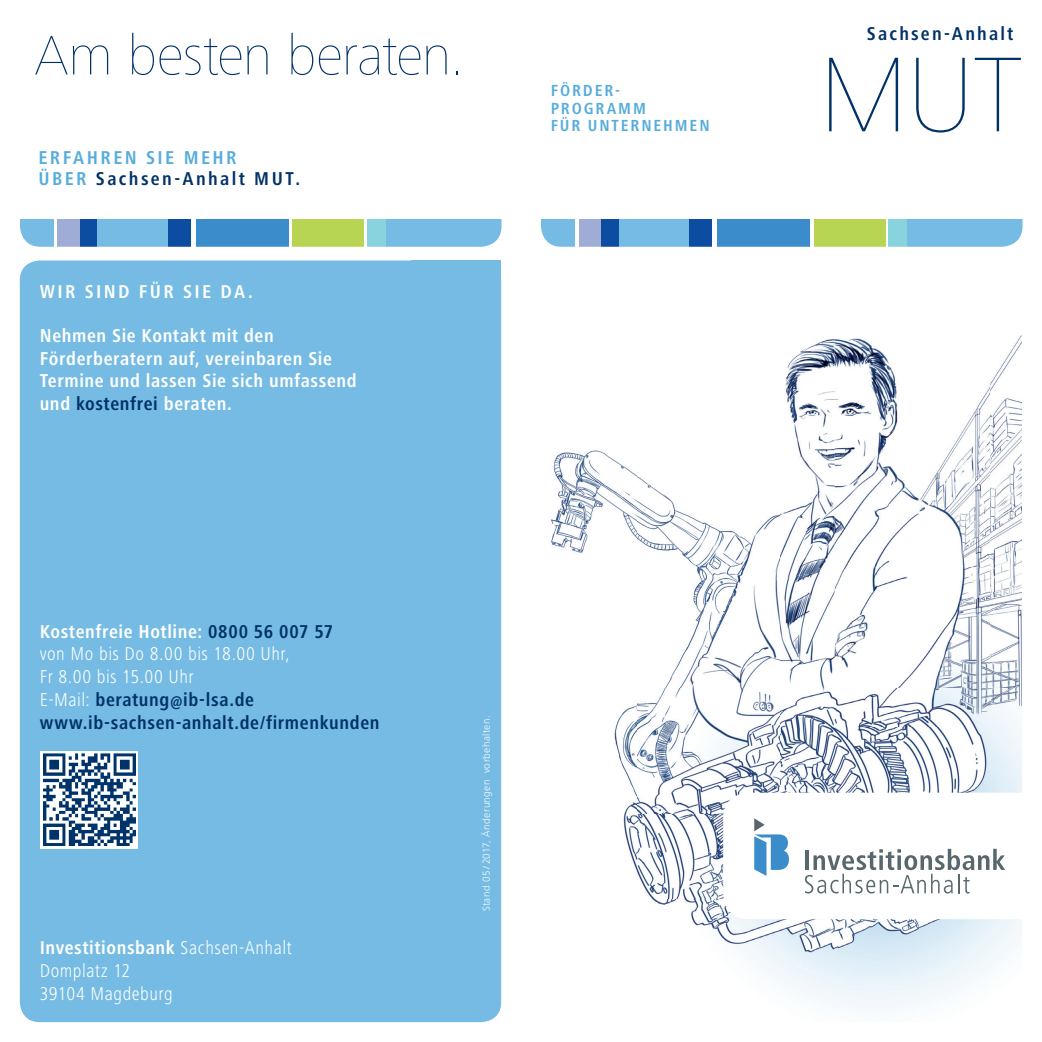
<style>
.page{position:relative;width:1042px;height:1042px;background:#fff}
.page>*{position:absolute;margin:0;border:0;box-sizing:border-box;transform-origin:0 0}
.t1{font:900 110.25px "Frutiger Next Pro";color:#003268}
.t2{font:900 57.75px "Frutiger Next Pro";letter-spacing:-.015em;color:#003268}
.t3{font:700 condensed 19.25px/22.8px "Frutiger Next LT";letter-spacing:.035em;color:#003268}
.t4{font:700 condensed 19.25px/22.8px "Frutiger Next LT";letter-spacing:.035em;color:#fff}
.t5{font:300 condensed 19.25px/22.8px "Frutiger Next LT";letter-spacing:.025em;color:#fff}
.t6{font:700 condensed 19.25px/21px "Frutiger Next LT";letter-spacing:.125em;color:#56acdb}
.t7{font:700 condensed 19.25px "Frutiger Next LT";letter-spacing:.125em;color:#fff}
.t8{font:700 condensed 19.25px "Frutiger Next LT";letter-spacing:.11em;color:#003268}
.t9{font:700 condensed 16.62px/17.5px "Frutiger Next LT";letter-spacing:.11em;color:#56acdb}
.t10{font:300 10.5px "Frutiger Next LT";letter-spacing:.04em;color:#fff}
.s1{color:#003268}
.s2{color:#fff}
.s3{font-weight:300;color:#fff}
.s4{font-weight:700}
</style>
<div class="page">
<img style="left:990px;top:335px;width:32px;height:233px">
<img style="left:551px;top:450px;width:86px;height:103px">
<img style="left:990px;top:568px;width:32px;height:121px">
<img style="left:785px;top:339px;width:50px;height:122px">
<img style="left:779px;top:461px;width:56px;height:109px">
<img style="left:835px;top:338px;width:155px;height:228px">
<img style="left:637px;top:476px;width:142px;height:103px">
<img style="left:779px;top:570px;width:56px;height:119px">
<img style="left:835px;top:566px;width:155px;height:123px">
<img style="left:664px;top:579px;width:115px;height:110px">
<svg style="left:541px;top:219px;width:482px;height:28px;background:#74b0c4"></svg>
<img style="left:986px;top:689px;width:36px;height:277px">
<img style="left:623px;top:814px;width:14px;height:57px">
<img style="left:651px;top:898px;width:335px;height:94px">
<img style="left:614px;top:689px;width:141px;height:125px">
<img style="left:755px;top:689px;width:235px;height:103px">
<img style="left:637px;top:814px;width:86px;height:84px">
<div style="left:808px;top:992px;width:137px;height:14px;background:#f2f8fc"></div>
<svg style="left:723px;top:792px;width:299px;height:127px"></svg>
<svg style="left:19px;top:219px;width:483px;height:115px"></svg>
<div style="left:20px;top:260px;width:481px;height:762px;background:#75bbe3;border-radius:20px"></div>
<div style="left:41px;top:751px;width:97px;height:97px;background:#fff"></div>
<img style="left:43px;top:753px;width:92px;height:93px">
<div style="left:412px;top:260px;width:89px;height:58px;background:#75bbe3"></div>
<h2 class="t2" style="left:35px;top:22px;width:431px">Am besten beraten.</h2>
<p class="t6" style="left:38px;top:147px;width:263px">ERFAHREN SIE MEHR<br>ÜBER <span class="s1">Sachsen-Anhalt MUT.</span></p>
<p class="t7" style="left:40px;top:281px;width:215px">WIR SIND FÜR SIE DA.</p>
<p class="t4" style="left:40px;top:324px;width:319px">Nehmen Sie Kontakt mit den<br>Förderberatern auf, vereinbaren Sie<br>Termine und lassen Sie sich umfassend und <span class="s1">kostenfrei</span> beraten.</p>
<p class="t9" style="left:551px;top:82px;width:160px">FÖRDER-<br>PROGRAMM<br>FÜR UNTERNEHMEN</p>
<p class="t3" style="left:40px;top:620px;width:341px"><span class="s2">Kostenfreie Hotline:</span> 0800 56 007 57<br><span class="s3">von Mo bis Do 8.00 bis 18.00 Uhr,<br>Fr 8.00 bis 15.00 Uhr<br>E-Mail:</span> beratung@ib-lsa.de www.ib-sachsen-anhalt.de/firmenkunden</p>
<p class="t5" style="left:40px;top:937px;width:254px"><span class="s4">Investitionsbank</span> Sachsen-Anhalt<br>Domplatz 12<br>39104 Magdeburg</p>
<p class="t10" style="left:480px;top:911px;width:197px;rotate:-90deg">Stand 05 / 2017, Änderungen vorbehalten.</p>
<p class="t8" style="left:867px;top:23px;width:148px">Sachsen-Anhalt</p>
<h1 class="t1" style="left:819px;top:32px;width:205px">MUT</h1>
</div>
